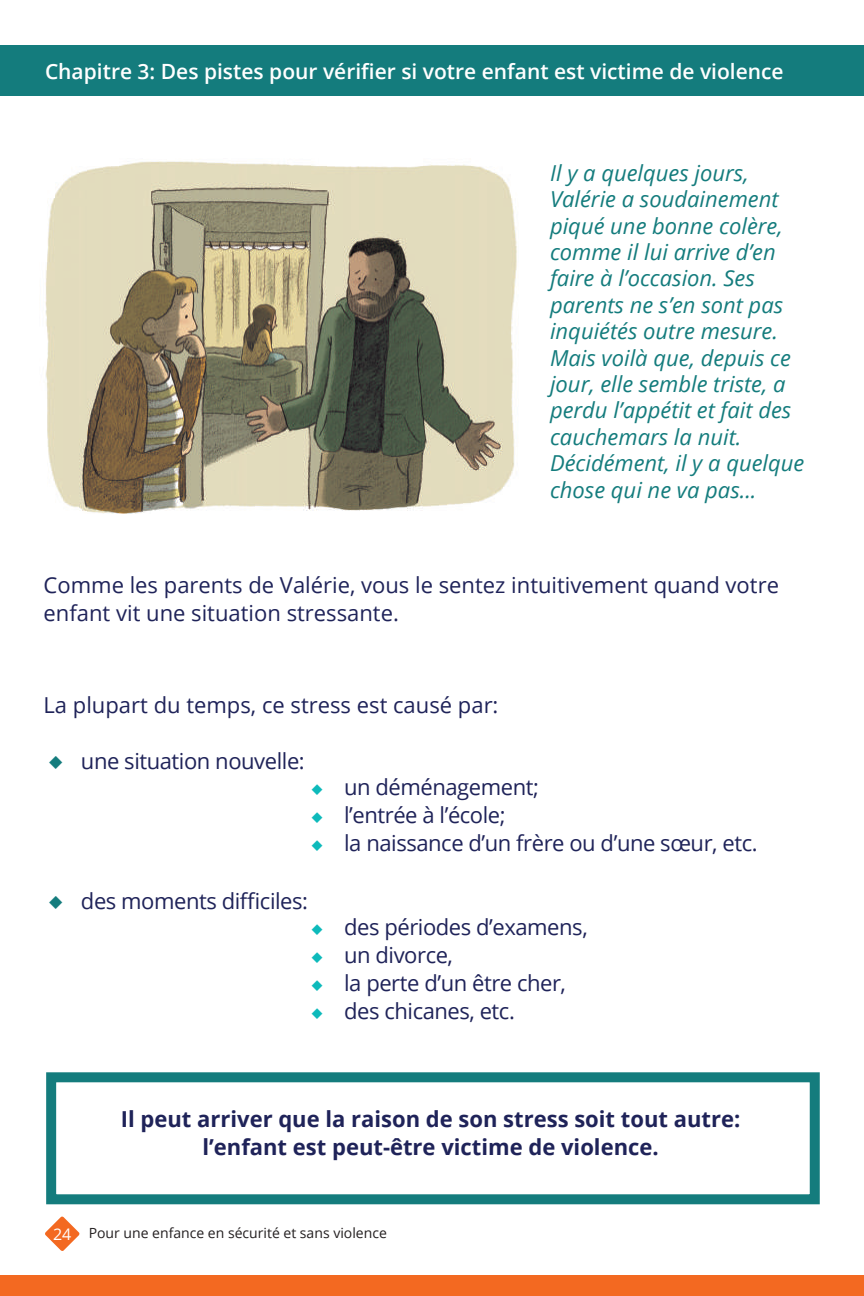
<style>
.page{position:relative;width:864px;height:1296px;background:#fff}
.page>*{position:absolute;margin:0;border:0;box-sizing:border-box;transform-origin:0 0}
.t1{font:italic 22px/26.4px "Open Sans";color:#147c7d}
.t2{font:22px "Open Sans";letter-spacing:-.02em;color:#1f2359}
.t3{font:22px/28px "Open Sans";color:#1f2359}
.t4{font:700 22px/28px "Open Sans";color:#1f2359;text-align:center}
.t5{font:600 21px "Open Sans";color:#fff}
.t6{font:14px "Open Sans";color:#231f20}
.s1{font-family:"ST Baoli SC Regular";color:#147c7d}
.s2{font-family:"ST Baoli SC Regular";font-size:18px;color:#0dbabb}
.s3{font-size:16px;color:#fff}
</style>
<div class="page">
<div style="left:0;top:1275px;width:864px;height:21px;background:#f36921"></div>
<img style="left:45px;top:161px;width:472px;height:353px">
<div style="left:46px;top:1072px;width:774px;height:132px;border:10px solid #147c7d"></div>
<svg style="left:45px;top:1216px;width:35px;height:35px"></svg>
<div style="left:0;top:45px;width:864px;height:51px;background:#147c7d"></div>
<p class="t5" style="left:45px;top:57px;width:740px">Chapitre 3: Des pistes pour vérifier si votre enfant est victime de violence</p>
<p class="t1" style="left:550px;top:159px;width:256px">Il y a quelques jours,<br>Valérie a soudainement piqué une bonne colère, comme il lui arrive d’en faire à l’occasion. Ses parents ne s’en sont pas inquiétés outre mesure.<br>Mais voilà que, depuis ce jour, elle semble triste, a perdu l’appétit et fait des cauchemars la nuit.<br>Décidément, il y a quelque chose qui ne va pas...</p>
<p class="t3" style="left:44px;top:571px;width:737px">Comme les parents de Valérie, vous le sentez intuitivement quand votre enfant vit une situation stressante.</p>
<p class="t3" style="left:44px;top:690px;width:456px">La plupart du temps, ce stress est causé par:</p>
<p class="t2" style="left:45px;top:746px;width:261px"><span class="s1">◆</span> une situation nouvelle:</p>
<p class="t2" style="left:308px;top:772px;width:232px"><span class="s2">◆</span> un déménagement;</p>
<p class="t2" style="left:308px;top:800px;width:199px"><span class="s2">◆</span> l’entrée à l’école;</p>
<p class="t2" style="left:308px;top:828px;width:451px"><span class="s2">◆</span> la naissance d’un frère ou d’une sœur, etc.</p>
<p class="t2" style="left:45px;top:886px;width:265px"><span class="s1">◆</span> des moments difficiles:</p>
<p class="t2" style="left:308px;top:912px;width:281px"><span class="s2">◆</span> des périodes d’examens,</p>
<p class="t2" style="left:308px;top:940px;width:146px"><span class="s2">◆</span> un divorce,</p>
<p class="t2" style="left:308px;top:968px;width:259px"><span class="s2">◆</span> la perte d’un être cher,</p>
<p class="t2" style="left:308px;top:996px;width:208px"><span class="s2">◆</span> des chicanes, etc.</p>
<p class="t4" style="left:121px;top:1104px;width:621px">Il peut arriver que la raison de son stress soit tout autre: l’enfant est peut-être victime de violence.</p>
<p class="t6" style="left:53px;top:1223px;width:335px"><span class="s3">24</span> Pour une enfance en sécurité et sans violence</p>
</div>
